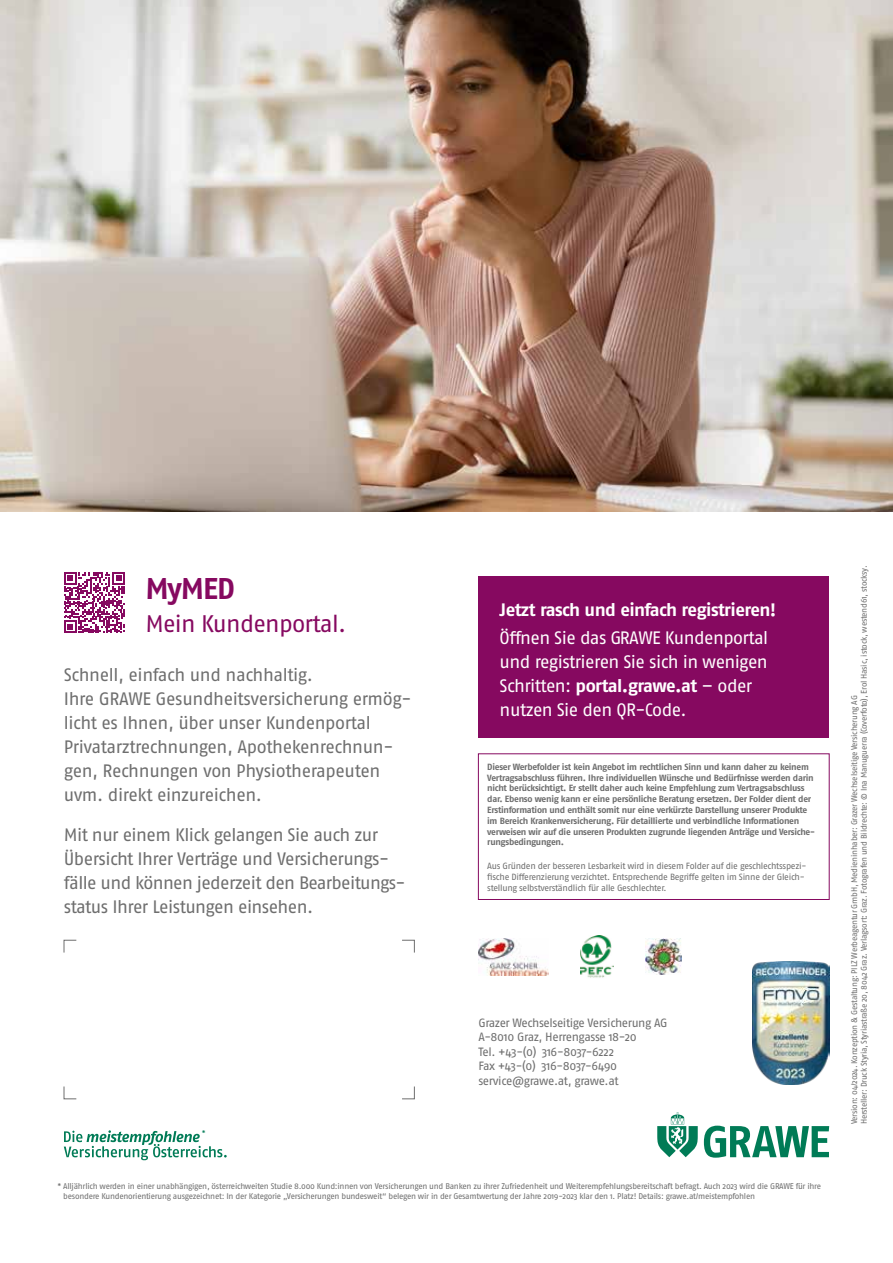
<style>
.page{position:relative;width:893px;height:1263px;background:#fff}
.page>*{position:absolute;margin:0;border:0;box-sizing:border-box;transform-origin:0 0}
.t1{font:700 30px "Fago Pro";letter-spacing:-.03em;color:#860960}
.t2{font:24px "Fago Pro";letter-spacing:-.035em;color:#860960}
.t3{font:18px/24px "Fago Pro";letter-spacing:-.03em;color:#6e6e6e}
.t4{font:18px/24px "Fago Pro";letter-spacing:-.03em;color:#fff}
.t5{font:700 18px "Fago Pro";letter-spacing:-.035em;color:#fff}
.t6{font:12px/14.4px "Fago Pro";letter-spacing:-.035em;color:#6e6e6e}
.t7{font:700 9px/10.8px "Fago Pro";letter-spacing:-.035em;color:#6e6e6e}
.t8{font:9px/10.8px "Fago Pro";letter-spacing:-.035em;color:#6e6e6e}
.t9{font:8.25px/9.9px "Fago Pro";letter-spacing:-.035em;color:#6e6e6e}
.t10{font:8.25px "Fago Pro";color:#007b56}
.s1{font-weight:700}
</style>
<div class="page">
<img style="left:0;top:0;width:893px;height:512px">
<div style="left:478px;top:753px;width:352px;height:147px;border:1px solid #860960"></div>
<img style="left:752px;top:961px;width:77px;height:123px">
<svg style="left:64px;top:1130px;width:163px;height:30px"></svg>
<svg style="left:704px;top:1126px;width:125px;height:32px"></svg>
<svg style="left:657px;top:1112px;width:41px;height:45px"></svg>
<div style="left:478px;top:576px;width:351px;height:161px;background:#860960"></div>
<svg style="left:64px;top:572px;width:61px;height:61px"></svg>
<svg style="left:64px;top:940px;width:13px;height:13px"></svg>
<svg style="left:402px;top:940px;width:13px;height:13px"></svg>
<svg style="left:64px;top:1086px;width:13px;height:13px"></svg>
<svg style="left:402px;top:1086px;width:13px;height:13px"></svg>
<img style="left:580px;top:935px;width:34px;height:43px">
<img style="left:478px;top:938px;width:70px;height:37px">
<img style="left:646px;top:939px;width:35px;height:36px">
<h1 class="t1" style="left:145px;top:571px;width:91px">MyMED</h1>
<h2 class="t2" style="left:145px;top:610px;width:202px">Mein Kundenportal.</h2>
<h3 class="t3" style="left:64px;top:662px;width:349px">Schnell, einfach und nachhaltig.<br>Ihre GRAWE Gesundheitsversicherung ermög&shy;licht es Ihnen, über unser Kundenportal Privatarztrechnungen, Apothekenrechnun&shy;gen, Rechnungen von Physiotherapeuten uvm. direkt einzureichen.</h3>
<h3 class="t3" style="left:64px;top:822px;width:343px">Mit nur einem Klick gelangen Sie auch zur Übersicht Ihrer Verträge und Versicherungs&shy;fälle und können jederzeit den Bearbeitungs&shy;status Ihrer Leistungen einsehen.</h3>
<p class="t10" style="left:202px;top:1128px;width:5px">*</p>
<h3 class="t5" style="left:500px;top:599px;width:278px">Jetzt rasch und einfach registrieren!</h3>
<h3 class="t4" style="left:500px;top:626px;width:270px">Öffnen Sie das GRAWE Kundenportal und registrieren Sie sich in wenigen<br>Schritten: <span class="s1">portal.grawe.at</span> – oder nutzen Sie den QR-Code.</h3>
<p class="t7" style="left:487px;top:761px;width:329px">Dieser Werbefolder ist kein Angebot im rechtlichen Sinn und kann daher zu keinem Vertragsabschluss führen. Ihre individuellen Wünsche und Bedürfnisse werden darin nicht berücksichtigt. Er stellt daher auch keine Empfehlung zum Vertragsabschluss dar. Ebenso wenig kann er eine persönliche Beratung ersetzen. Der Folder dient der Erstinformation und enthält somit nur eine verkürzte Darstellung unserer Produkte im Bereich Krankenversicherung. Für detaillierte und verbindliche Informationen verweisen wir auf die unseren Produkten zugrunde liegenden Anträge und Versiche&shy;rungsbedingungen.</p>
<p class="t8" style="left:487px;top:860px;width:321px">Aus Gründen der besseren Lesbarkeit wird in diesem Folder auf die geschlechtsspezi&shy;fische Differenzierung verzichtet. Entsprechende Begriffe gelten im Sinne der Gleich&shy;stellung selbstverständlich für alle Geschlechter.</p>
<h3 class="t6" style="left:478px;top:1015px;width:191px">Grazer Wechselseitige Versicherung AG<br>A-8010 Graz, Herrengasse 18-20<br>Tel. +43-(0) 316-8037-6222<br>Fax +43-(0) 316-8037-6490 service@grawe.at, grawe.at</h3>
<p class="t9" style="left:63px;top:1181px;width:759px;text-indent:-6px">* Alljährlich werden in einer unabhängigen, österreichweiten Studie 8.000 Kund:innen von Versicherungen und Banken zu ihrer Zufriedenheit und Weiterempfehlungsbereitschaft befragt. Auch 2023 wird die GRAWE für ihre besondere Kundenorientierung ausgezeichnet: In der Kategorie „Versicherungen bundesweit“ belegen wir in der Gesamtwertung der Jahre 2019-2023 klar den 1. Platz! Details: grawe.at/meistempfohlen</p>
<p class="t9" style="left:849px;top:1124px;width:560px;rotate:-90deg">Version: 04/2024. Konzeption &amp; Gestaltung: PILZ Werbeagentur GmbH, Medieninhaber: Grazer Wechselseitige Versicherung AG<br>Hersteller: Druck Styria, Styriastraße 20, 8042 Graz. Verlagsort: Graz. Fotografen und Bildrechte: © Ina Manuguerra (Coverfoto), Erol Hasic, istock, westend61, stocksy.</p>
</div>
